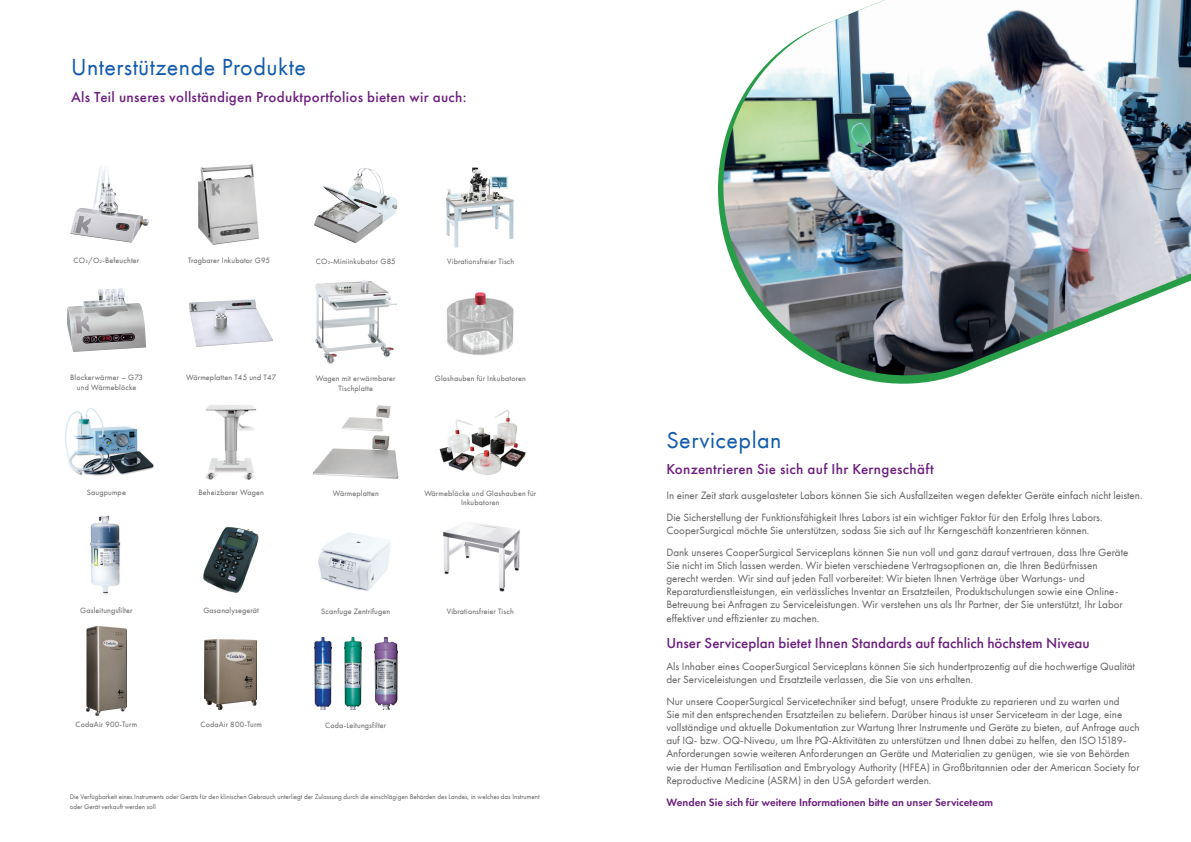
<style>
.page{position:relative;width:1191px;height:842px;background:#fff}
.page>*{position:absolute;margin:0;border:0;box-sizing:border-box;transform-origin:0 0}
.Body_Text_Header_Bk_24pt{font:24px "Futura PT";letter-spacing:.02em;color:#135cab}
.Body_Text_Subheader_Md_15pt{font:500 15px "Futura PT";letter-spacing:.02em;color:#6b1f7e}
.Body_Text_Subheader_Md_15pt-2{font:500 15px "Futura PT";color:#6b1f7e}
.Body_Copy_11pt_Bk{font:11px/13.2px "Futura PT";color:#636366}
.Body_Copy_11pt_Bk-2{font:600 11px "Futura PT";color:#6b1f7e}
.Labels_Bk_8pt_-_Grey{font:8px/9.6px "Futura PT";letter-spacing:.02em;color:#636366;text-align:center}
.Asterisks_8pt_-_Grey{font:7px/10px "Futura PT";color:#636366}
</style>
<div class="page">
<img style="left:70px;top:166px;width:79px;height:77px">
<img style="left:198px;top:164px;width:61px;height:81px">
<img style="left:314px;top:168px;width:83px;height:75px">
<img style="left:446px;top:167px;width:68px;height:81px">
<img style="left:67px;top:288px;width:79px;height:64px">
<img style="left:189px;top:299px;width:84px;height:48px">
<img style="left:315px;top:280px;width:82px;height:84px">
<img style="left:446px;top:292px;width:68px;height:64px">
<img style="left:90px;top:515px;width:31px;height:80px">
<img style="left:203px;top:526px;width:56px;height:67px">
<img style="left:318px;top:533px;width:72px;height:58px">
<img style="left:443px;top:522px;width:77px;height:70px">
<img style="left:718px;top:0;width:473px;height:384px">
<img style="left:205px;top:405px;width:52px;height:75px">
<img style="left:313px;top:405px;width:86px;height:74px">
<img style="left:439px;top:410px;width:87px;height:65px">
<img style="left:65px;top:408px;width:89px;height:68px">
<img style="left:204px;top:640px;width:53px;height:69px">
<img style="left:87px;top:626px;width:39px;height:89px">
<img style="left:314px;top:638px;width:17px;height:71px">
<img style="left:345px;top:638px;width:16px;height:71px">
<img style="left:374px;top:638px;width:23px;height:71px">
<p class="Body_Text_Header_Bk_24pt" style="left:71px;top:53px;width:236px">Unterstützende Produkte</p>
<p class="Body_Text_Subheader_Md_15pt" style="left:71px;top:87px;width:397px">Als Teil unseres vollständigen Produktportfolios bieten wir auch:</p>
<p class="Labels_Bk_8pt_-_Grey" style="left:74px;top:255px;width:67px">CO<sub>2</sub>/O<sub>2</sub>-Befeuchter</p>
<p class="Labels_Bk_8pt_-_Grey" style="left:188px;top:255px;width:83px">Tragbarer Inkubator G95</p>
<p class="Labels_Bk_8pt_-_Grey" style="left:316px;top:256px;width:81px">CO<sub>2</sub>-Miniinkubator G85</p>
<p class="Labels_Bk_8pt_-_Grey" style="left:447px;top:256px;width:69px">Vibrationsfreier Tisch</p>
<p class="Labels_Bk_8pt_-_Grey" style="left:70px;top:373px;width:74px">Blockerwärmer – G73</p>
<p class="Labels_Bk_8pt_-_Grey" style="left:186px;top:373px;width:92px">Wärmeplatten T45 und T47</p>
<p class="Labels_Bk_8pt_-_Grey" style="left:77px;top:382px;width:61px">und Wärmeblöcke</p>
<p class="Labels_Bk_8pt_-_Grey" style="left:316px;top:374px;width:81px">Wagen mit erwärmbarer</p>
<p class="Labels_Bk_8pt_-_Grey" style="left:435px;top:374px;width:92px">Glashauben für Inkubatoren</p>
<p class="Labels_Bk_8pt_-_Grey" style="left:339px;top:383px;width:36px">Tischplatte</p>
<p class="Labels_Bk_8pt_-_Grey" style="left:87px;top:487px;width:41px">Saugpumpe</p>
<p class="Labels_Bk_8pt_-_Grey" style="left:198px;top:487px;width:67px">Beheizbarer Wagen</p>
<p class="Labels_Bk_8pt_-_Grey" style="left:333px;top:488px;width:48px">Wärmeplatten</p>
<p class="Labels_Bk_8pt_-_Grey" style="left:424px;top:488px;width:113px">Wärmeblöcke und Glashauben für<br>Inkubatoren</p>
<p class="Labels_Bk_8pt_-_Grey" style="left:80px;top:606px;width:54px">Gasleitungsfilter</p>
<p class="Labels_Bk_8pt_-_Grey" style="left:75px;top:719px;width:63px">CodaAir 900-Turm</p>
<p class="Labels_Bk_8pt_-_Grey" style="left:203px;top:606px;width:57px">Gasanalysegerät</p>
<p class="Labels_Bk_8pt_-_Grey" style="left:200px;top:719px;width:63px">CodaAir 800-Turm</p>
<p class="Labels_Bk_8pt_-_Grey" style="left:321px;top:606px;width:71px">Scanfuge Zentrifugen</p>
<p class="Labels_Bk_8pt_-_Grey" style="left:447px;top:606px;width:69px">Vibrationsfreier Tisch</p>
<p class="Labels_Bk_8pt_-_Grey" style="left:325px;top:720px;width:62px">Coda-Leitungsfilter</p>
<p class="Asterisks_8pt_-_Grey" style="left:70px;top:792px;width:471px">Die Verfügbarkeit eines Instruments oder Geräts für den klinischen Gebrauch unterliegt der Zulassung durch die einschlägigen Behörden des Landes, in welches das Instrument oder Gerät verkauft werden soll</p>
<p class="Body_Text_Header_Bk_24pt" style="left:666px;top:426px;width:117px">Serviceplan</p>
<p class="Body_Copy_11pt_Bk" style="left:666px;top:489px;width:477px">In einer Zeit stark ausgelasteter Labors können Sie sich Ausfallzeiten wegen defekter Geräte einfach nicht leisten.</p>
<p class="Body_Copy_11pt_Bk" style="left:666px;top:510px;width:438px">Die Sicherstellung der Funktionsfähigkeit Ihres Labors ist ein wichtiger Faktor für den Erfolg Ihres Labors.<br>CooperSurgical möchte Sie unterstützen, sodass Sie sich auf Ihr Kerngeschäft konzentrieren können.</p>
<p class="Body_Copy_11pt_Bk" style="left:666px;top:545px;width:463px">Dank unseres CooperSurgical Serviceplans können Sie nun voll und ganz darauf vertrauen, dass Ihre Geräte Sie nicht im Stich lassen werden. Wir bieten verschiedene Vertragsoptionen an, die Ihren Bedürfnissen gerecht werden. Wir sind auf jeden Fall vorbereitet: Wir bieten Ihnen Verträge über Wartungs- und Reparaturdienstleistungen, ein verlässliches Inventar an Ersatzteilen, Produktschulungen sowie eine Online-Betreuung bei Anfragen zu Serviceleistungen. Wir verstehen uns als Ihr Partner, der Sie unterstützt, Ihr Labor effektiver und effizienter zu machen.</p>
<p class="Body_Text_Subheader_Md_15pt-2" style="left:666px;top:634px;width:425px">Unser Serviceplan bietet Ihnen Standards auf fachlich höchstem Niveau</p>
<p class="Body_Copy_11pt_Bk" style="left:666px;top:659px;width:470px">Als Inhaber eines CooperSurgical Serviceplans können Sie sich hundertprozentig auf die hochwertige Qualität der Serviceleistungen und Ersatzteile verlassen, die Sie von uns erhalten.</p>
<p class="Body_Copy_11pt_Bk" style="left:666px;top:694px;width:475px">Nur unsere CooperSurgical Servicetechniker sind befugt, unsere Produkte zu reparieren und zu warten und<br>Sie mit den entsprechenden Ersatzteilen zu beliefern. Darüber hinaus ist unser Serviceteam in der Lage, eine vollständige und aktuelle Dokumentation zur Wartung Ihrer Instrumente und Geräte zu bieten, auf Anfrage auch auf IQ- bzw. OQ-Niveau, um Ihre PQ-Aktivitäten zu unterstützen und Ihnen dabei zu helfen, den ISO15189- Anforderungen sowie weiteren Anforderungen an Geräte und Materialien zu genügen, wie sie von Behörden wie der Human Fertilisation and Embryology Authority (HFEA) in Großbritannien oder der American Society for Reproductive Medicine (ASRM) in den USA gefordert werden.</p>
<p class="Body_Copy_11pt_Bk-2" style="left:666px;top:795px;width:328px">Wenden Sie sich für weitere Informationen bitte an unser Serviceteam</p>
<p class="Body_Text_Subheader_Md_15pt" style="left:666px;top:460px;width:269px">Konzentrieren Sie sich auf Ihr Kerngeschäft</p>
</div>
